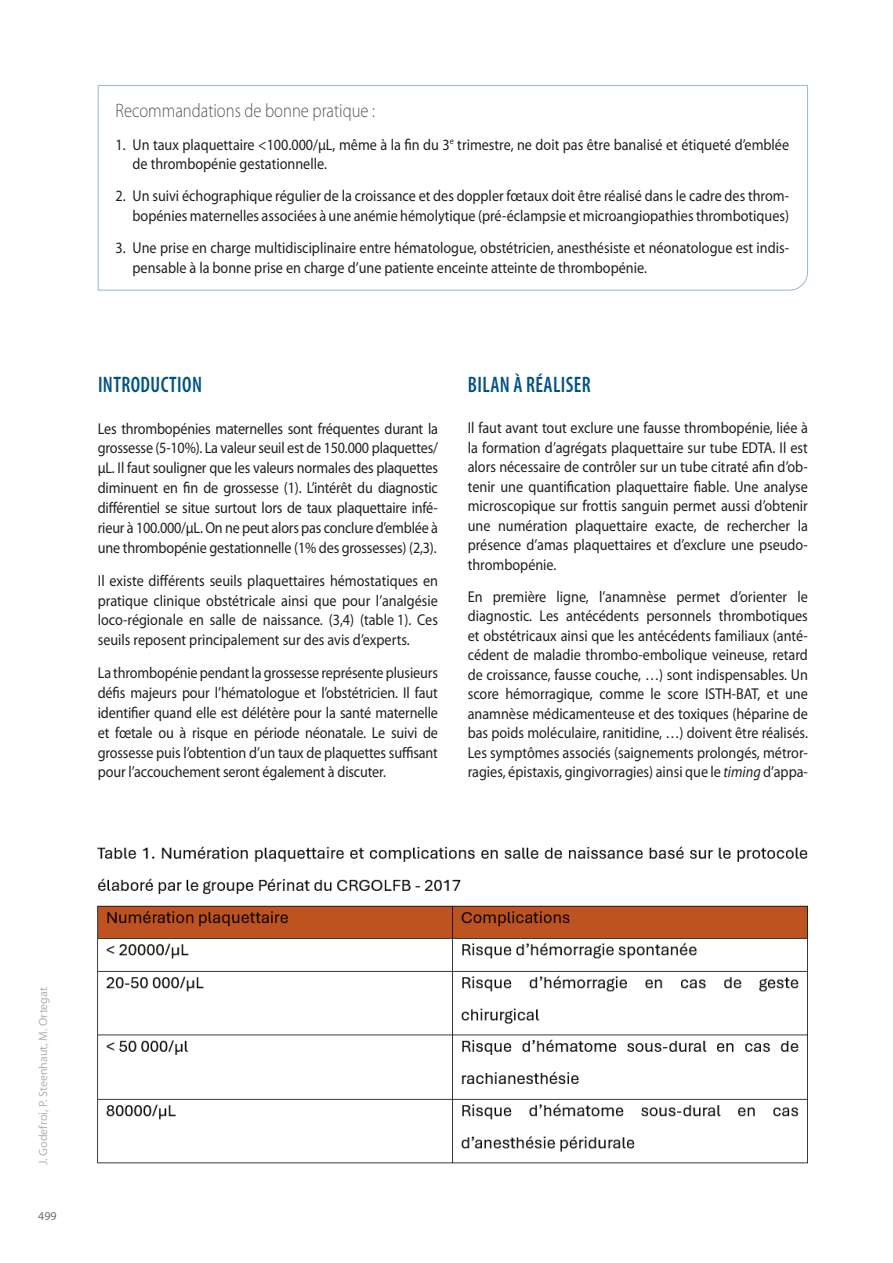
<style>
.page{position:relative;width:893px;height:1263px;background:#fff}
.page>*{position:absolute;margin:0;border:0;box-sizing:border-box;transform-origin:0 0}
.t1{font:600 condensed 22.5px "Myriad Pro";letter-spacing:.02em;color:#005285;scale:.9 1}
.t2{font:300 19.5px "Myriad Pro";color:#57585a;scale:.85 1}
.t3{font:15.75px/19.5px "Myriad Pro";color:#231f20;text-align:justify;scale:.9 1}
.t4{font:12px "Myriad Pro";color:#b2b3b7}
.t5{font:12px "Myriad Pro";color:#6c6d70}
.s1{font-style:italic}
</style>
<div class="page">
<svg style="left:97px;top:85px;width:711px;height:206px"></svg>
<img style="left:97px;top:846px;width:711px;height:318px">
<p class="t2" style="left:116px;top:100px;width:307px">Recommandations de bonne pratique :</p>
<p class="t3" style="left:133px;top:135px;width:731px;text-indent:-17px">1. Un taux plaquettaire &lt;100.000/µL, même à la fin du 3<sup>e</sup> trimestre, ne doit pas être banalisé et étiqueté d’emblée de thrombopénie gestationnelle.</p>
<p class="t3" style="left:116px;top:187px;width:750px;text-align:right">2. Un suivi échographique régulier de la croissance et des doppler fœtaux doit être réalisé dans le cadre des throm&shy;bopénies maternelles associées à une anémie hémolytique (pré-éclampsie et microangiopathies thrombotiques)</p>
<p class="t3" style="left:133px;top:238px;width:731px;text-indent:-17px">3. Une prise en charge multidisciplinaire entre hématologue, obstétricien, anesthésiste et néonatologue est indis&shy;pensable à la bonne prise en charge d’une patiente enceinte atteinte de thrombopénie.</p>
<h1 class="t1" style="left:98px;top:373px;width:117px">INTRODUCTION</h1>
<p class="t3" style="left:98px;top:419px;width:380px;line-height:20px">Les thrombopénies maternelles sont fréquentes durant la grossesse (5-10%). La valeur seuil est de 150.000 plaquettes/ µL. Il faut souligner que les valeurs normales des plaquettes diminuent en fin de grossesse (1). L’intérêt du diagnostic différentiel se situe surtout lors de taux plaquettaire infé&shy;rieur à 100.000/µL. On ne peut alors pas conclure d’emblée à une thrombopénie gestationnelle (1% des grossesses) (2,3).</p>
<p class="t3" style="left:98px;top:571px;width:379px;line-height:20px">Il existe différents seuils plaquettaires hémostatiques en pratique clinique obstétricale ainsi que pour l’analgésie loco-régionale en salle de naissance. (3,4) (table 1). Ces seuils reposent principalement sur des avis d’experts.</p>
<p class="t3" style="left:98px;top:663px;width:379px;line-height:20px">La thrombopénie pendant la grossesse représente plusieurs défis majeurs pour l’hématologue et l’obstétricien. Il faut identifier quand elle est délétère pour la santé maternelle et fœtale ou à risque en période néonatale. Le suivi de grossesse puis l’obtention d’un taux de plaquettes suffisant pour l’accouchement seront également à discuter.</p>
<h1 class="t1" style="left:468px;top:373px;width:138px">BILAN À RÉALISER</h1>
<p class="t3" style="left:468px;top:418px;width:379px">Il faut avant tout exclure une fausse thrombopénie, liée à la formation d’agrégats plaquettaire sur tube EDTA. Il est alors nécessaire de contrôler sur un tube citraté afin d’ob&shy;tenir une quantification plaquettaire fiable. Une analyse microscopique sur frottis sanguin permet aussi d’obtenir une numération plaquettaire exacte, de rechercher la présence d’amas plaquettaires et d’exclure une pseudo&shy;thrombopénie.</p>
<p class="t3" style="left:468px;top:587px;width:379px">En première ligne, l’anamnèse permet d’orienter le diagnostic. Les antécédents personnels thrombotiques et obstétricaux ainsi que les antécédents familiaux (anté&shy;cédent de maladie thrombo-embolique veineuse, retard de croissance, fausse couche, …) sont indispensables. Un score hémorragique, comme le score ISTH-BAT, et une anamnèse médicamenteuse et des toxiques (héparine de bas poids moléculaire, ranitidine, …) doivent être réalisés.<br>Les symptômes associés (saignements prolongés, métror&shy;ragies, épistaxis, gingivorragies) ainsi que le <span class="s1">timing</span> d’appa-</p>
<p class="t4" style="left:37px;top:1165px;width:180px;rotate:-90deg">J. Godefroi, P. Steenhaut, M. Ortegat</p>
<p class="t5" style="left:38px;top:1210px;width:20px">499</p>
</div>
